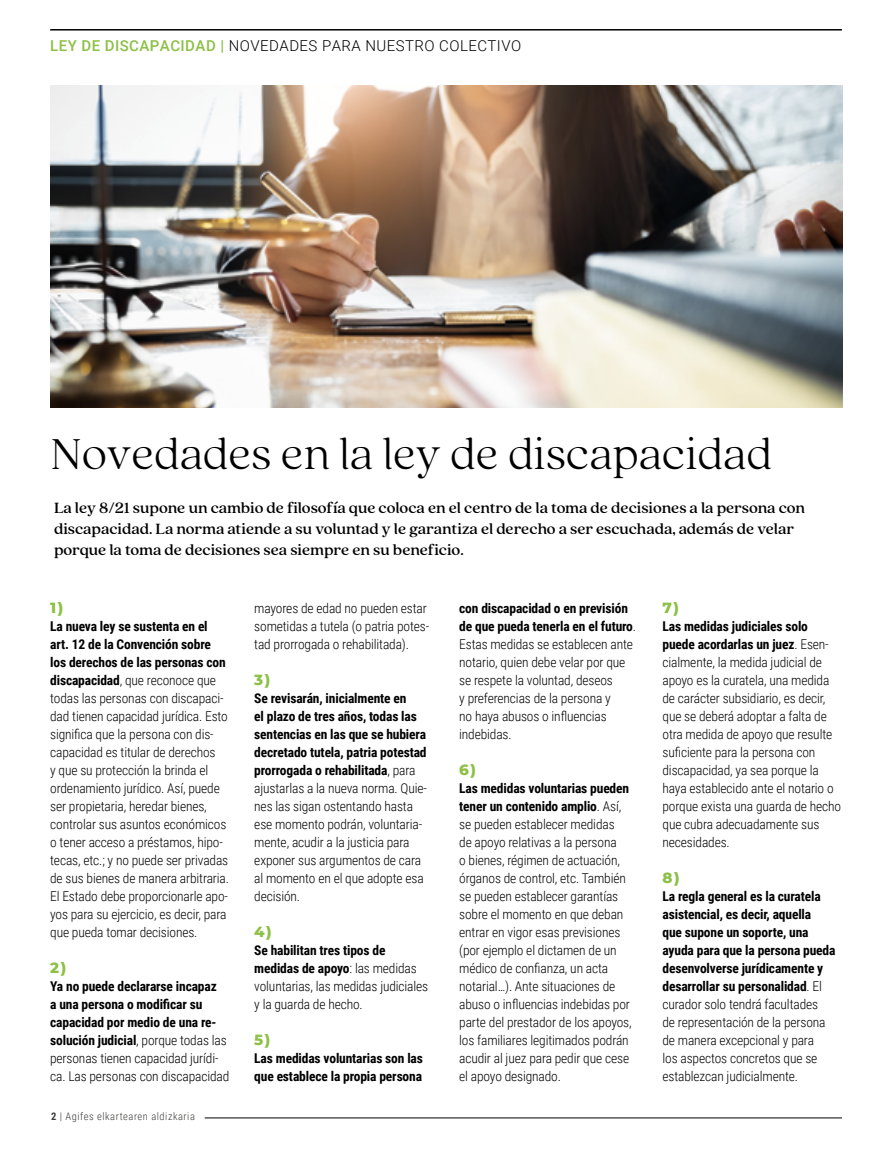
<style>
.page{position:relative;width:893px;height:1149px;background:#fff}
.page>*{position:absolute;margin:0;border:0;box-sizing:border-box;transform-origin:0 0}
.t1{font:100 48px "Quincy CF";letter-spacing:.01em;color:#000}
.t2{font:500 16.5px/21px "Quincy CF";letter-spacing:-.005em;color:#000}
.t3{font:300 15px "Roboto";letter-spacing:.03em;color:#000}
.t4{font:800 15px "Montserrat";color:#8cc046}
.t5{font:300 13.5px/18px "Roboto Condensed";letter-spacing:-.01em;color:#000}
.t6{font:700 13.5px/18px "Roboto Condensed";letter-spacing:-.01em;color:#000}
.t7{font:300 10.5px "Roboto Condensed";letter-spacing:.05em;color:#3c3c3b}
.s1{font-weight:500;color:#8cc046}
.s2{font-weight:700}
.s3{font-weight:300}
</style>
<div class="page">
<hr style="left:205px;top:1117px;width:637px;height:1px;background:#000">
<hr style="left:50px;top:29px;width:792px;height:2px;background:#000">
<img style="left:50px;top:85px;width:792px;height:322px">
<p class="t3" style="left:50px;top:35px;width:473px"><span class="s1">LEY DE DISCAPACIDAD |</span> NOVEDADES PARA NUESTRO COLECTIVO</p>
<h1 class="t1" style="left:51px;top:426px;width:722px">Novedades en la ley de discapacidad</h1>
<p class="t2" style="left:54px;top:497px;width:752px">La ley 8/21 supone un cambio de filosofía que coloca en el centro de la toma de decisiones a la persona con discapacidad. La norma atiende a su voluntad y le garantiza el derecho a ser escuchada, además de velar porque la toma de decisiones sea siempre en su beneficio.</p>
<p class="t4" style="left:50px;top:596px;width:15px">1)</p>
<p class="t5" style="left:50px;top:616px;width:180px"><span class="s2">La nueva ley se sustenta en el art. 12 de la Convención sobre los derechos de las personas con discapacidad</span>, que reconoce que todas las personas con discapaci&shy;dad tienen capacidad jurídica. Esto significa que la persona con dis&shy;capacidad es titular de derechos<br>y que su protección la brinda el ordenamiento jurídico. Así, puede ser propietaria, heredar bienes, controlar sus asuntos económicos o tener acceso a préstamos, hipo&shy;tecas, etc.; y no puede ser privadas de sus bienes de manera arbitraria.<br>El Estado debe proporcionarle apo&shy;yos para su ejercicio, es decir, para que pueda tomar decisiones.</p>
<p class="t4" style="left:50px;top:956px;width:18px">2)</p>
<p class="t6" style="left:50px;top:976px;width:181px">Ya no puede declararse incapaz<br>a una persona o modificar su capacidad por medio de una re&shy;solución judicial<span class="s3">, porque todas las personas tienen capacidad jurídi&shy;ca. Las personas con discapacidad</span></p>
<p class="t7" style="left:51px;top:1108px;width:145px"><span class="s2">2</span> | Agifes elkartearen aldizkaria</p>
<p class="t5" style="left:254px;top:598px;width:176px">mayores de edad no pueden estar sometidas a tutela (o patria potes&shy;tad prorrogada o rehabilitada).</p>
<p class="t4" style="left:254px;top:668px;width:18px">3)</p>
<p class="t5" style="left:254px;top:688px;width:174px"><span class="s2">Se revisarán, inicialmente en<br>el plazo de tres años, todas las sentencias en las que se hubiera decretado tutela, patria potestad prorrogada o rehabilitada</span>, para ajustarlas a la nueva norma. Quie&shy;nes las sigan ostentando hasta ese momento podrán, voluntaria&shy;mente, acudir a la justicia para exponer sus argumentos de cara al momento en el que adopte esa decisión.</p>
<p class="t4" style="left:254px;top:920px;width:19px">4)</p>
<p class="t5" style="left:254px;top:940px;width:175px"><span class="s2">Se habilitan tres tipos de medidas de apoyo</span>: las medidas voluntarias, las medidas judiciales y la guarda de hecho.</p>
<p class="t4" style="left:254px;top:1028px;width:18px">5)</p>
<p class="t6" style="left:254px;top:1048px;width:170px">Las medidas voluntarias son las que establece la propia persona</p>
<p class="t5" style="left:459px;top:598px;width:178px"><span class="s2">con discapacidad o en previsión de que pueda tenerla en el futuro</span>.<br>Estas medidas se establecen ante notario, quien debe velar por que se respete la voluntad, deseos<br>y preferencias de la persona y<br>no haya abusos o influencias indebidas.</p>
<p class="t4" style="left:459px;top:758px;width:18px">6)</p>
<p class="t5" style="left:459px;top:778px;width:174px"><span class="s2">Las medidas voluntarias pueden tener un contenido amplio</span>. Así, se pueden establecer medidas<br>de apoyo relativas a la persona<br>o bienes, régimen de actuación, órganos de control, etc. También se pueden establecer garantías sobre el momento en que deban entrar en vigor esas previsiones (por ejemplo el dictamen de un médico de confianza, un acta notarial…). Ante situaciones de abuso o influencias indebidas por parte del prestador de los apoyos, los familiares legitimados podrán acudir al juez para pedir que cese el apoyo designado.</p>
<p class="t4" style="left:662px;top:596px;width:18px">7)</p>
<p class="t5" style="left:662px;top:616px;width:180px"><span class="s2">Las medidas judiciales solo puede acordarlas un juez</span>. Esen&shy;cialmente, la medida judicial de apoyo es la curatela, una medida de carácter subsidiario, es decir, que se deberá adoptar a falta de otra medida de apoyo que resulte suficiente para la persona con discapacidad, ya sea porque la haya establecido ante el notario o porque exista una guarda de hecho que cubra adecuadamente sus necesidades.</p>
<p class="t4" style="left:662px;top:866px;width:19px">8)</p>
<p class="t6" style="left:662px;top:886px;width:175px">La regla general es la curatela asistencial, es decir, aquella<br>que supone un soporte, una ayuda para que la persona pueda desenvolverse jurídicamente y desarrollar su personalidad<span class="s3">. El curador solo tendrá facultades<br>de representación de la persona de manera excepcional y para<br>los aspectos concretos que se establezcan judicialmente.</span></p>
</div>
